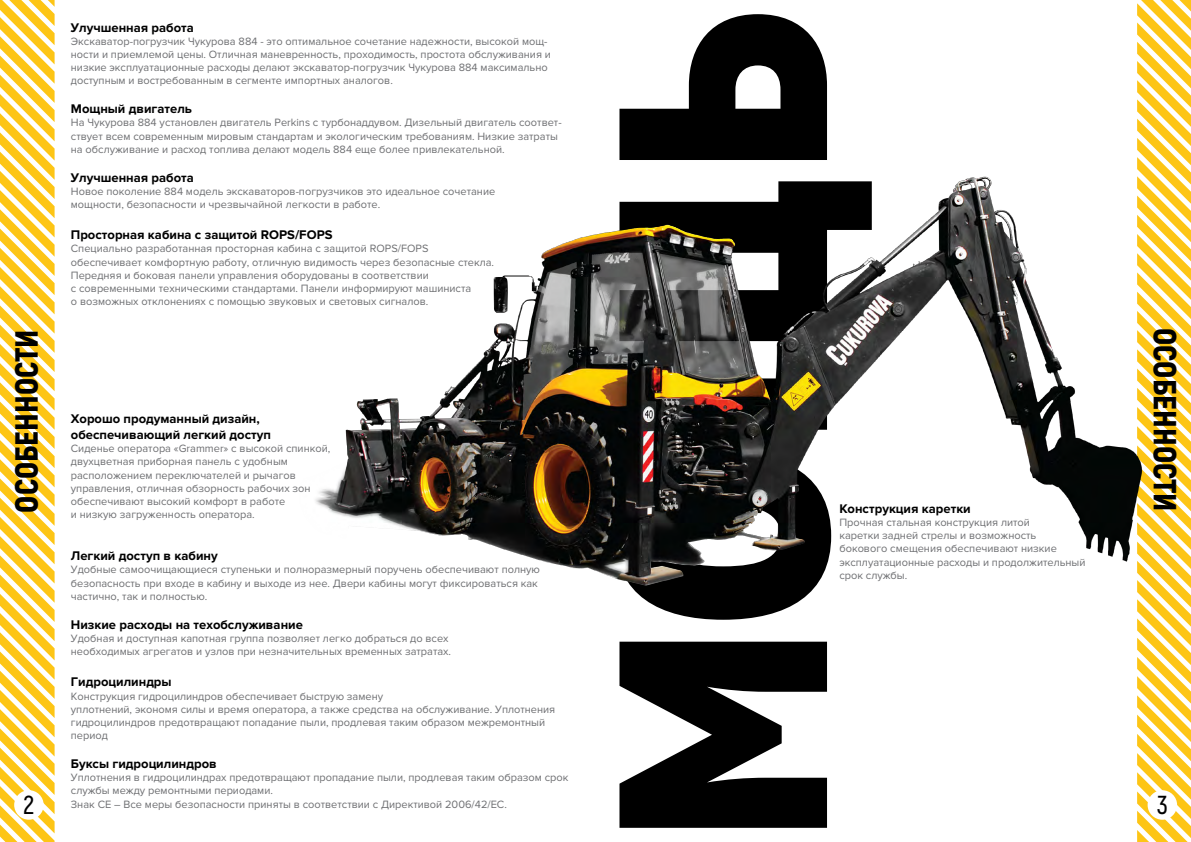
<style>
.page{position:relative;width:1191px;height:842px;background:#fff}
.page>*{position:absolute;margin:0;border:0;box-sizing:border-box;transform-origin:0 0}
.t1{font:900 32px "Akrobat";color:#000}
.t2{font:600 26px "Akrobat";color:#000}
.t3{font:700 13px/15.6px "Proxima Nova";color:#000}
.t4{font:11px/13.2px "Proxima Nova";color:#6e6f72}
</style>
<div class="page">
<svg style="left:0;top:0;width:55px;height:842px;fill:#fdc515"></svg>
<svg style="left:1137px;top:0;width:54px;height:842px;fill:#fdc515"></svg>
<div style="left:14px;top:790px;width:30px;height:30px;background:#fff;border-radius:50%"></div>
<div style="left:1147px;top:790px;width:30px;height:30px;background:#fff;border-radius:50%"></div>
<svg style="left:619px;top:642px;width:208px;height:186px"></svg>
<svg style="left:657px;top:607px;width:132px;height:13px"></svg>
<svg style="left:619px;top:14px;width:208px;height:140px"></svg>
<img style="left:315px;top:154px;width:872px;height:453px">
<p class="t3" style="left:71px;top:20px;width:125px">Улучшенная работа</p>
<p class="t4" style="left:71px;top:35px;width:481px">Экскаватор-погрузчик Чукурова 884 - это оптимальное сочетание надежности, высокой мощ&shy;ности и приемлемой цены. Отличная маневренность, проходимость, простота обслуживания и низкие эксплуатационные расходы делают экскаватор-погрузчик Чукурова 884 максимально доступным и востребованным в сегменте импортных аналогов.</p>
<p class="t3" style="left:71px;top:101px;width:123px">Мощный двигатель</p>
<p class="t4" style="left:71px;top:116px;width:492px">На Чукурова 884 установлен двигатель Perkins с турбонаддувом. Дизельный двигатель соответ&shy;ствует всем современным мировым стандартам и экологическим требованиям. Низкие затраты на обслуживание и расход топлива делают модель 884 еще более привлекательной.</p>
<p class="t3" style="left:71px;top:170px;width:125px">Улучшенная работа</p>
<p class="t4" style="left:71px;top:185px;width:426px">Новое поколение 884 модель экскаваторов-погрузчиков это идеальное сочетание мощности, безопасности и чрезвычайной легкости в работе.</p>
<p class="t3" style="left:71px;top:227px;width:263px">Просторная кабина с защитой ROPS/FOPS</p>
<p class="t4" style="left:71px;top:242px;width:425px">Специально разработанная просторная кабина с защитой ROPS/FOPS обеспечивает комфортную работу, отличную видимость через безопасные стекла.<br>Передняя и боковая панели управления оборудованы в соответствии<br>с современными техническими стандартами. Панели информируют машиниста<br>о возможных отклонениях с помощью звуковых и световых сигналов.</p>
<h1 class="t1" style="left:6px;top:513px;width:185px;rotate:-90deg">ОСОБЕННОСТИ</h1>
<h1 class="t1" style="left:1185px;top:328px;width:185px;rotate:90deg">ОСОБЕННОСТИ</h1>
<p class="t3" style="left:71px;top:412px;width:202px">Хорошо продуманный дизайн, обеспечивающий легкий доступ</p>
<p class="t4" style="left:71px;top:442px;width:261px">Сиденье оператора «Grammer» с высокой спинкой, двухцветная приборная панель с удобным расположением переключателей и рычагов управления, отличная обзорность рабочих зон обеспечивают высокий комфорт в работе<br>и низкую загруженность оператора.</p>
<p class="t3" style="left:71px;top:548px;width:148px">Легкий доступ в кабину</p>
<p class="t4" style="left:71px;top:563px;width:470px">Удобные самоочищающиеся ступеньки и полноразмерный поручень обеспечивают полную безопасность при входе в кабину и выходе из нее. Двери кабины могут фиксироваться как частично, так и полностью.</p>
<p class="t3" style="left:71px;top:617px;width:233px">Низкие расходы на техобслуживание</p>
<p class="t4" style="left:71px;top:632px;width:382px">Удобная и доступная капотная группа позволяет легко добраться до всех необходимых агрегатов и узлов при незначительных временных затратах.</p>
<p class="t3" style="left:71px;top:674px;width:102px">Гидроцилиндры</p>
<p class="t4" style="left:71px;top:689px;width:486px">Конструкция гидроцилиндров обеспечивает быструю замену<br>уплотнений, экономя силы и время оператора, а также средства на обслуживание. Уплотнения гидроцилиндров предотвращают попадание пыли, продлевая таким образом межремонтный период</p>
<p class="t3" style="left:71px;top:756px;width:147px">Буксы гидроцилиндров</p>
<p class="t4" style="left:71px;top:771px;width:499px">Уплотнения в гидроцилиндрах предотвращают пропадание пыли, продлевая таким образом срок службы между ремонтными периодами.<br>Знак CE – Все меры безопасности приняты в соответствии с Директивой 2006/42/EC.</p>
<p class="t3" style="left:839px;top:501px;width:133px">Конструкция каретки</p>
<p class="t4" style="left:839px;top:516px;width:248px">Прочная стальная конструкция литой<br>каретки задней стрелы и возможность бокового смещения обеспечивают низкие эксплуатационные расходы и продолжительный срок службы.</p>
<h2 class="t2" style="left:24px;top:789px;width:12px">2</h2>
<h2 class="t2" style="left:1157px;top:789px;width:12px">3</h2>
</div>
